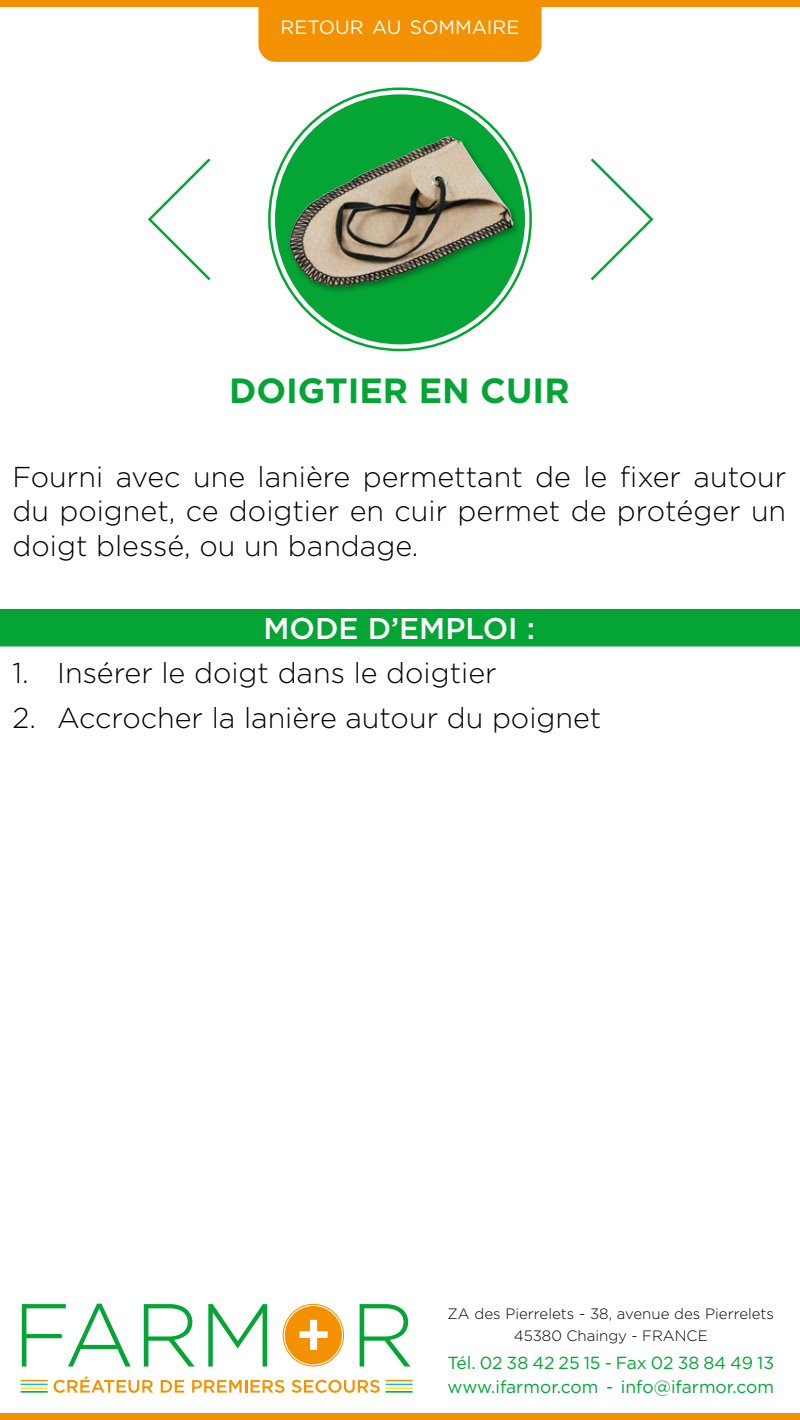
<style>
.page{position:relative;width:800px;height:1420px;background:#fff}
.page>*{position:absolute;margin:0;border:0;box-sizing:border-box;transform-origin:0 0}
.t1{font:700 35px "Gotham";color:#05a535}
.t2{font:500 30px "Gotham";color:#fff}
.t3{font:300 28.75px/34.5px "Gotham";color:#000;text-align:justify}
.t4{font:19.25px "Gotham";color:#fff}
.t5{font:17.5px/23.8px "Gotham";color:#05a535}
.t6{font:300 15px/21.2px "Gotham";color:#000;text-align:center}
</style>
<div class="page">
<div style="left:258px;top:6px;width:284px;height:56px;background:#f39100"></div>
<svg style="left:22px;top:1304px;width:109px;height:63px"></svg>
<svg style="left:144px;top:1304px;width:51px;height:63px"></svg>
<svg style="left:208px;top:1304px;width:59px;height:63px"></svg>
<svg style="left:360px;top:1304px;width:50px;height:63px"></svg>
<svg style="left:54px;top:1376px;width:99px;height:17px"></svg>
<svg style="left:161px;top:1380px;width:23px;height:13px"></svg>
<svg style="left:192px;top:1380px;width:92px;height:13px"></svg>
<svg style="left:292px;top:1380px;width:88px;height:13px"></svg>
<hr style="left:21px;top:1387px;width:27px;height:2px;background:#ffed00">
<hr style="left:386px;top:1387px;width:27px;height:2px;background:#ffed00">
<svg style="left:21px;top:1380px;width:27px;height:5px"></svg>
<svg style="left:386px;top:1380px;width:27px;height:5px"></svg>
<hr style="left:21px;top:1391px;width:27px;height:2px;background:#05a535">
<hr style="left:386px;top:1391px;width:27px;height:2px;background:#05a535">
<svg style="left:283px;top:1304px;width:61px;height:63px"></svg>
<div style="left:0;top:1414px;width:800px;height:6px;background:#f39100"></div>
<div style="left:0;top:0;width:800px;height:6px;background:#f39100"></div>
<div style="left:275px;top:94px;width:250px;height:250px;background:#05a535;border-radius:50%"></div>
<svg style="left:147px;top:158px;width:64px;height:123px"></svg>
<svg style="left:590px;top:158px;width:64px;height:123px"></svg>
<div style="left:0;top:609px;width:800px;height:37px;background:#05a535"></div>
<div style="left:286px;top:133px;width:235px;height:161px;background:#000;opacity:.35"></div>
<img style="left:289px;top:137px;width:158px;height:126px">
<p class="t4" style="left:281px;top:15px;width:240px">RETOUR AU SOMMAIRE</p>
<p class="t1" style="left:229px;top:367px;width:342px">DOIGTIER EN CUIR</p>
<p class="t3" style="left:12px;top:459px;width:775px">Fourni avec une lanière permettant de le fixer autour du poignet, ce doigtier en cuir permet de protéger un doigt blessé, ou un bandage.</p>
<p class="t2" style="left:264px;top:611px;width:273px">MODE D’EMPLOI :</p>
<p class="t3" style="left:12px;top:656px;width:486px">1. Insérer le doigt dans le doigtier</p>
<p class="t3" style="left:12px;top:700px;width:590px">2. Accrocher la lanière autour du poignet</p>
<p class="t6" style="left:448px;top:1303px;width:328px">ZA des Pierrelets - 38, avenue des Pierrelets<br>45380 Chaingy - FRANCE</p>
<p class="t5" style="left:448px;top:1351px;width:328px">Tél. 02 38 42 25 15 - Fax 02 38 84 49 13 www.ifarmor.com - info@ifarmor.com</p>
</div>
